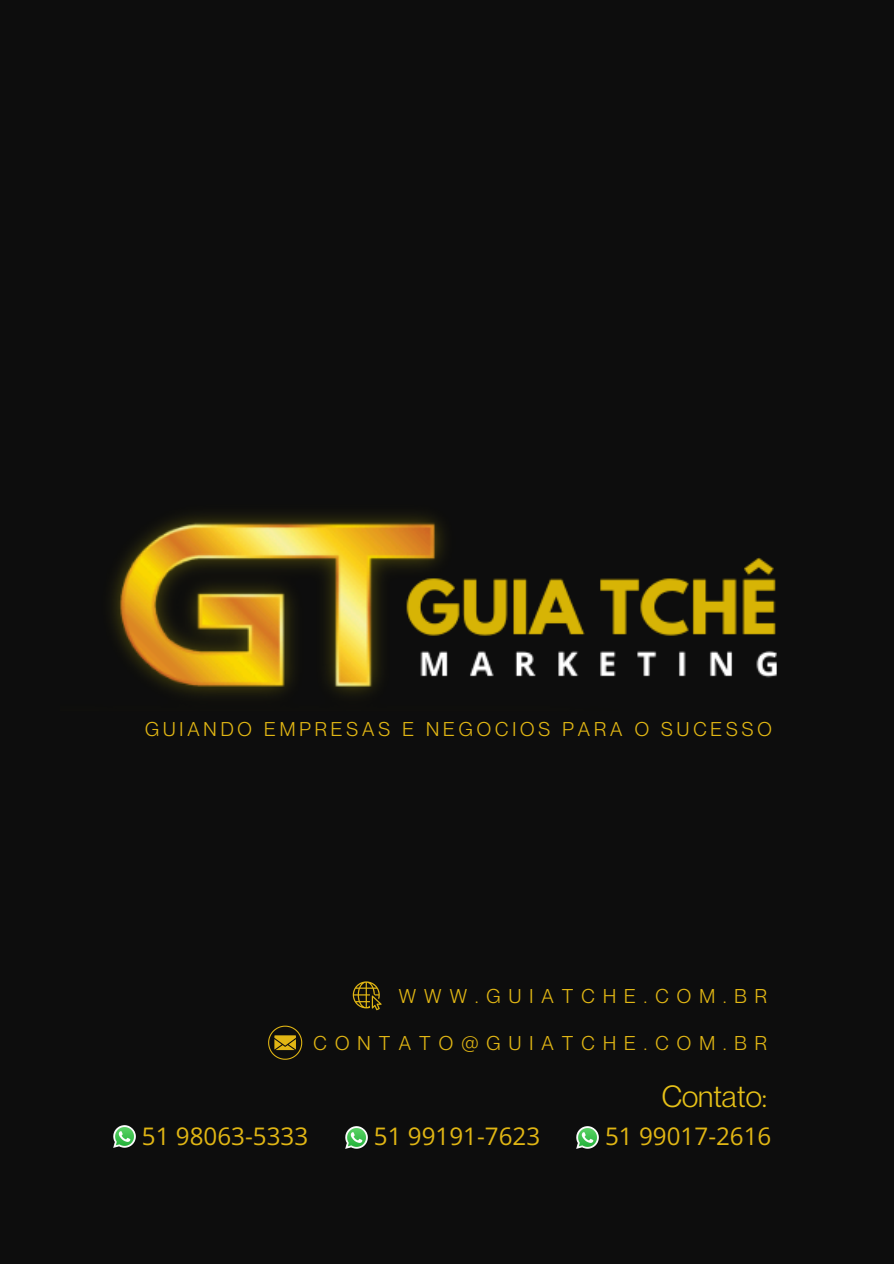
<style>
.page{position:relative;width:894px;height:1264px;background:#fff}
.page>*{position:absolute;margin:0;border:0;box-sizing:border-box;transform-origin:0 0}
.t1{font:30px "Neue Montreal";color:#e6c118}
.t2{font:24.15px "Open Sans";color:#e1b614}
.t3{font:19.5px "Neue Montreal";letter-spacing:.415em;color:#e1b614}
.t4{font:19.5px "Neue Montreal";letter-spacing:.205em;color:#e1b614}
</style>
<div class="page">
<div style="left:0;top:0;width:893px;height:1263px;background:#0d0d0d"></div>
<img style="left:111px;top:515px;width:666px;height:181px">
<svg style="left:352px;top:981px;width:29px;height:29px"></svg>
<svg style="left:268px;top:1025px;width:34px;height:34px"></svg>
<img style="left:113px;top:1125px;width:23px;height:23px">
<img style="left:345px;top:1126px;width:23px;height:23px">
<img style="left:576px;top:1126px;width:23px;height:23px">
<h1 class="t4" style="left:145px;top:716px;width:628px">GUIANDO EMPRESAS E NEGOCIOS PARA O SUCESSO</h1>
<p class="t3" style="left:398px;top:983px;width:370px">WWW.GUIATCHE.COM.BR</p>
<p class="t3" style="left:313px;top:1030px;width:455px">CONTATO@GUIATCHE.COM.BR</p>
<p class="t1" style="left:661px;top:1078px;width:107px">Contato:</p>
<h2 class="t2" style="left:142px;top:1118px;width:168px">51 98063-5333</h2>
<p class="t2" style="left:374px;top:1119px;width:168px">51 99191-7623</p>
<p class="t2" style="left:605px;top:1119px;width:168px">51 99017-2616</p>
</div>
